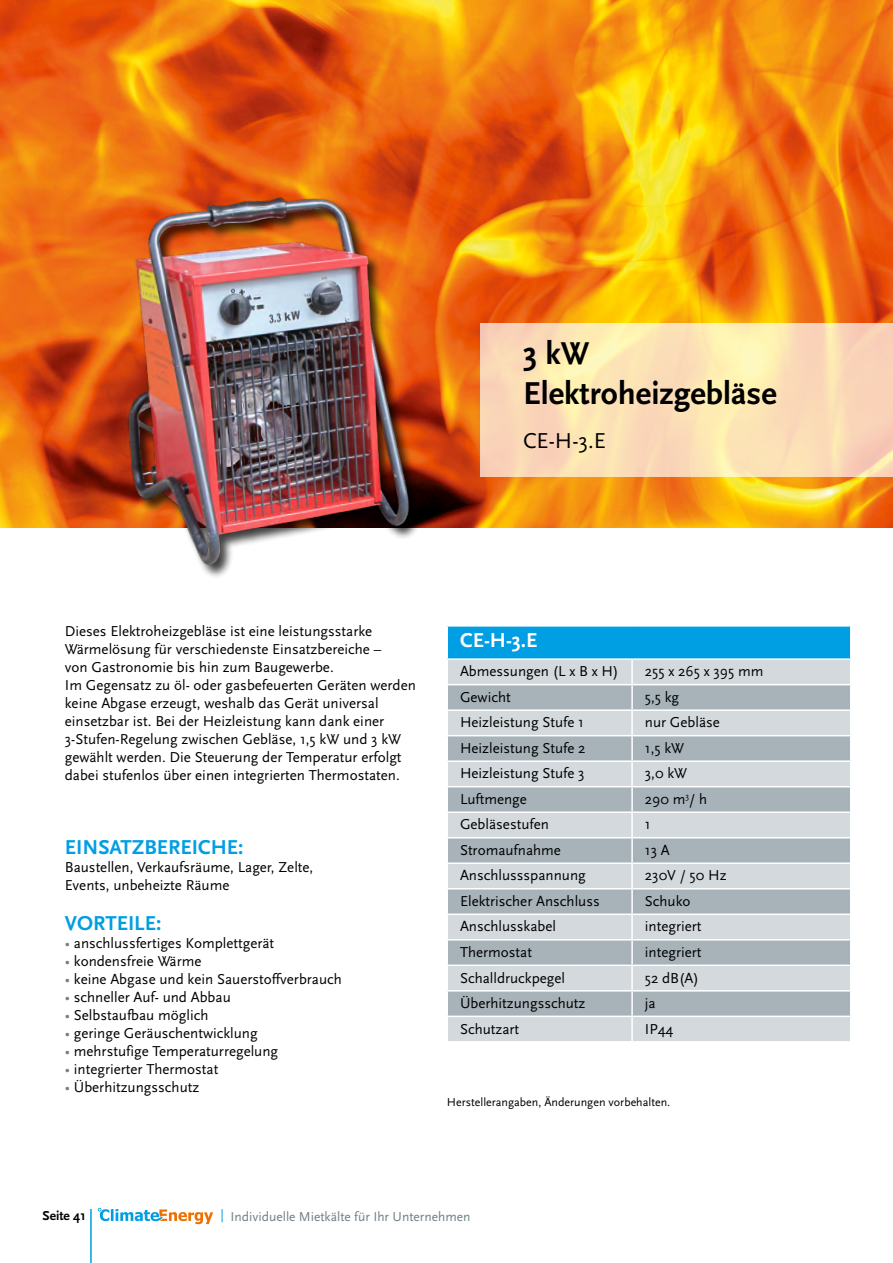
<style>
.page{position:relative;width:893px;height:1263px;background:#fff}
.page>*{position:absolute;margin:0;border:0;box-sizing:border-box;transform-origin:0 0}
.t1{font:700 33px/39.6px "Scala Sans";color:#000}
.t2{font:22.5px "Scala Sans";color:#000}
.t3{font:700 21px "Scala Sans";color:#009ee3}
.t4{font:700 21px "Scala Sans";color:#fff}
.t5{font:15px/18px "Scala Sans";color:#000}
.t6{font:13.5px "Scala Sans";color:#707e85}
.t7{font:700 13.5px "Scala Sans";color:#000}
.t8{font:12px "Scala Sans";color:#000}
.s1{color:#707e85}
.s2{color:#009ee3}
</style>
<div class="page">
<svg style="left:98px;top:1208px;width:115px;height:16px"></svg>
<hr style="left:90px;top:1209px;width:2px;height:54px;background:#009ee3">
<img style="left:0;top:0;width:893px;height:527px">
<svg style="left:536px;top:323px;width:357px;height:153px;fill:#fce1b6"></svg>
<img style="left:0;top:87px;width:536px;height:490px">
<div style="left:447px;top:626px;width:404px;height:33px;background:#009ee3"></div>
<div style="left:448px;top:660px;width:402px;height:381px;background:#d3d9dd"></div>
<svg style="left:448px;top:685px;width:402px;height:330px;fill:#a8b3b9"></svg>
<hr style="left:446px;top:625px;width:186px;height:2px;background:#fff">
<hr style="left:446px;top:627px;width:2px;height:31px;background:#fff">
<hr style="left:632px;top:625px;width:219px;height:2px;background:#fff">
<hr style="left:850px;top:627px;width:1px;height:31px;background:#fff">
<hr style="left:446px;top:658px;width:186px;height:2px;background:#fff">
<hr style="left:632px;top:658px;width:219px;height:2px;background:#fff">
<hr style="left:631px;top:660px;width:2px;height:24px;background:#fff">
<hr style="left:446px;top:684px;width:186px;height:1px;background:#fff">
<hr style="left:632px;top:684px;width:219px;height:1px;background:#fff">
<hr style="left:631px;top:685px;width:2px;height:24px;background:#fff">
<hr style="left:446px;top:709px;width:186px;height:2px;background:#fff">
<hr style="left:632px;top:709px;width:219px;height:2px;background:#fff">
<hr style="left:631px;top:711px;width:2px;height:24px;background:#fff">
<hr style="left:446px;top:735px;width:186px;height:1px;background:#fff">
<hr style="left:632px;top:735px;width:219px;height:1px;background:#fff">
<hr style="left:631px;top:736px;width:2px;height:24px;background:#fff">
<hr style="left:446px;top:760px;width:186px;height:2px;background:#fff">
<hr style="left:632px;top:760px;width:219px;height:2px;background:#fff">
<hr style="left:631px;top:762px;width:2px;height:24px;background:#fff">
<hr style="left:446px;top:786px;width:186px;height:1px;background:#fff">
<hr style="left:632px;top:786px;width:219px;height:1px;background:#fff">
<hr style="left:631px;top:787px;width:2px;height:24px;background:#fff">
<hr style="left:446px;top:811px;width:186px;height:2px;background:#fff">
<hr style="left:632px;top:811px;width:219px;height:2px;background:#fff">
<hr style="left:631px;top:813px;width:2px;height:24px;background:#fff">
<hr style="left:446px;top:837px;width:186px;height:1px;background:#fff">
<hr style="left:632px;top:837px;width:219px;height:1px;background:#fff">
<hr style="left:631px;top:838px;width:2px;height:24px;background:#fff">
<hr style="left:446px;top:862px;width:186px;height:2px;background:#fff">
<hr style="left:632px;top:862px;width:219px;height:2px;background:#fff">
<hr style="left:631px;top:864px;width:2px;height:24px;background:#fff">
<hr style="left:446px;top:888px;width:186px;height:1px;background:#fff">
<hr style="left:632px;top:888px;width:219px;height:1px;background:#fff">
<hr style="left:631px;top:889px;width:2px;height:24px;background:#fff">
<hr style="left:446px;top:913px;width:186px;height:2px;background:#fff">
<hr style="left:632px;top:913px;width:219px;height:2px;background:#fff">
<hr style="left:631px;top:915px;width:2px;height:24px;background:#fff">
<hr style="left:446px;top:939px;width:186px;height:1px;background:#fff">
<hr style="left:632px;top:939px;width:219px;height:1px;background:#fff">
<hr style="left:631px;top:940px;width:2px;height:24px;background:#fff">
<hr style="left:446px;top:964px;width:186px;height:2px;background:#fff">
<hr style="left:632px;top:964px;width:219px;height:2px;background:#fff">
<hr style="left:631px;top:966px;width:2px;height:24px;background:#fff">
<hr style="left:446px;top:990px;width:186px;height:1px;background:#fff">
<hr style="left:632px;top:990px;width:219px;height:1px;background:#fff">
<hr style="left:631px;top:991px;width:2px;height:24px;background:#fff">
<hr style="left:446px;top:1015px;width:186px;height:2px;background:#fff">
<hr style="left:632px;top:1015px;width:219px;height:2px;background:#fff">
<hr style="left:631px;top:1017px;width:2px;height:24px;background:#fff">
<svg style="left:850px;top:685px;width:1px;height:331px"></svg>
<h1 class="t1" style="left:523px;top:335px;width:255px">3 kW<br>Elektroheizgebläse</h1>
<h2 class="t2" style="left:523px;top:428px;width:84px">CE-H-3.E</h2>
<p class="t5" style="left:65px;top:622px;width:353px">Dieses Elektroheizgebläse ist eine leistungsstarke Wärmelösung für verschiedenste Einsatzbereiche –<br>von Gastronomie bis hin zum Baugewerbe.<br>Im Gegensatz zu öl- oder gasbefeuerten Geräten werden keine Abgase erzeugt, weshalb das Gerät universal einsetzbar ist. Bei der Heizleistung kann dank einer 3-Stufen-Regelung zwischen Gebläse, 1,5 kW und 3 kW gewählt werden. Die Steuerung der Temperatur erfolgt dabei stufenlos über einen integrierten Thermostaten.</p>
<h3 class="t3" style="left:65px;top:835px;width:180px">EINSATZBEREICHE:</h3>
<p class="t5" style="left:65px;top:858px;width:250px">Baustellen, Verkaufsräume, Lager, Zelte,<br>Events, unbeheizte Räume</p>
<h3 class="t3" style="left:65px;top:912px;width:98px">VORTEILE:</h3>
<p class="t5" style="left:65px;top:934px;width:211px"><span class="s1">•</span> anschlussfertiges Komplettgerät</p>
<p class="t5" style="left:65px;top:952px;width:138px"><span class="s1">•</span> kondensfreie Wärme</p>
<p class="t5" style="left:65px;top:970px;width:279px"><span class="s1">•</span> keine Abgase und kein Sauerstoffverbrauch</p>
<p class="t5" style="left:65px;top:988px;width:167px"><span class="s1">•</span> schneller Auf- und Abbau</p>
<p class="t5" style="left:65px;top:1006px;width:145px"><span class="s1">•</span> Selbstaufbau möglich</p>
<p class="t5" style="left:65px;top:1024px;width:194px"><span class="s1">•</span> geringe Geräuschentwicklung</p>
<p class="t5" style="left:65px;top:1042px;width:215px"><span class="s1">•</span> mehrstufige Temperaturregelung</p>
<p class="t5" style="left:65px;top:1060px;width:155px"><span class="s1">•</span> integrierter Thermostat</p>
<p class="t5" style="left:65px;top:1078px;width:136px"><span class="s1">•</span> Überhitzungsschutz</p>
<h3 class="t4" style="left:460px;top:629px;width:79px">CE-H-3.E</h3>
<p class="t5" style="left:460px;top:663px;width:160px">Abmessungen (L x B x H)</p>
<p class="t5" style="left:645px;top:662px;width:120px">255 x 265 x 395 mm</p>
<p class="t5" style="left:460px;top:688px;width:52px">Gewicht</p>
<p class="t5" style="left:645px;top:688px;width:36px">5,5 kg</p>
<p class="t5" style="left:460px;top:714px;width:126px">Heizleistung Stufe 1</p>
<p class="t5" style="left:645px;top:714px;width:77px">nur Gebläse</p>
<p class="t5" style="left:460px;top:739px;width:127px">Heizleistung Stufe 2</p>
<p class="t5" style="left:645px;top:739px;width:41px">1,5 kW</p>
<p class="t5" style="left:460px;top:765px;width:126px">Heizleistung Stufe 3</p>
<p class="t5" style="left:645px;top:764px;width:44px">3,0 kW</p>
<p class="t5" style="left:460px;top:790px;width:68px">Luftmenge</p>
<p class="t5" style="left:645px;top:790px;width:64px">290 m<sup>3</sup>/ h</p>
<p class="t5" style="left:460px;top:816px;width:90px">Gebläsestufen</p>
<p class="t5" style="left:645px;top:816px;width:7px">1</p>
<p class="t5" style="left:460px;top:841px;width:102px">Stromaufnahme</p>
<p class="t5" style="left:645px;top:841px;width:26px">13 A</p>
<p class="t5" style="left:460px;top:867px;width:127px">Anschlussspannung</p>
<p class="t5" style="left:645px;top:867px;width:83px">230V / 50 Hz</p>
<p class="t5" style="left:460px;top:892px;width:141px">Elektrischer Anschluss</p>
<p class="t5" style="left:645px;top:892px;width:47px">Schuko</p>
<p class="t5" style="left:460px;top:918px;width:98px">Anschlusskabel</p>
<p class="t5" style="left:645px;top:918px;width:58px">integriert</p>
<p class="t5" style="left:460px;top:943px;width:74px">Thermostat</p>
<p class="t5" style="left:645px;top:943px;width:58px">integriert</p>
<p class="t5" style="left:460px;top:969px;width:107px">Schalldruckpegel</p>
<p class="t5" style="left:645px;top:969px;width:56px">52 dB(A)</p>
<p class="t5" style="left:460px;top:994px;width:127px">Überhitzungsschutz</p>
<p class="t5" style="left:645px;top:994px;width:12px">ja</p>
<p class="t5" style="left:460px;top:1020px;width:61px">Schutzart</p>
<p class="t5" style="left:645px;top:1020px;width:30px">IP44</p>
<p class="t8" style="left:447px;top:1095px;width:225px">Herstellerangaben, Änderungen vorbehalten.</p>
<p class="t7" style="left:43px;top:1208px;width:45px">Seite 41</p>
<p class="t6" style="left:220px;top:1209px;width:252px"><span class="s2">|</span> Individuelle Mietkälte für Ihr Unternehmen</p>
</div>
